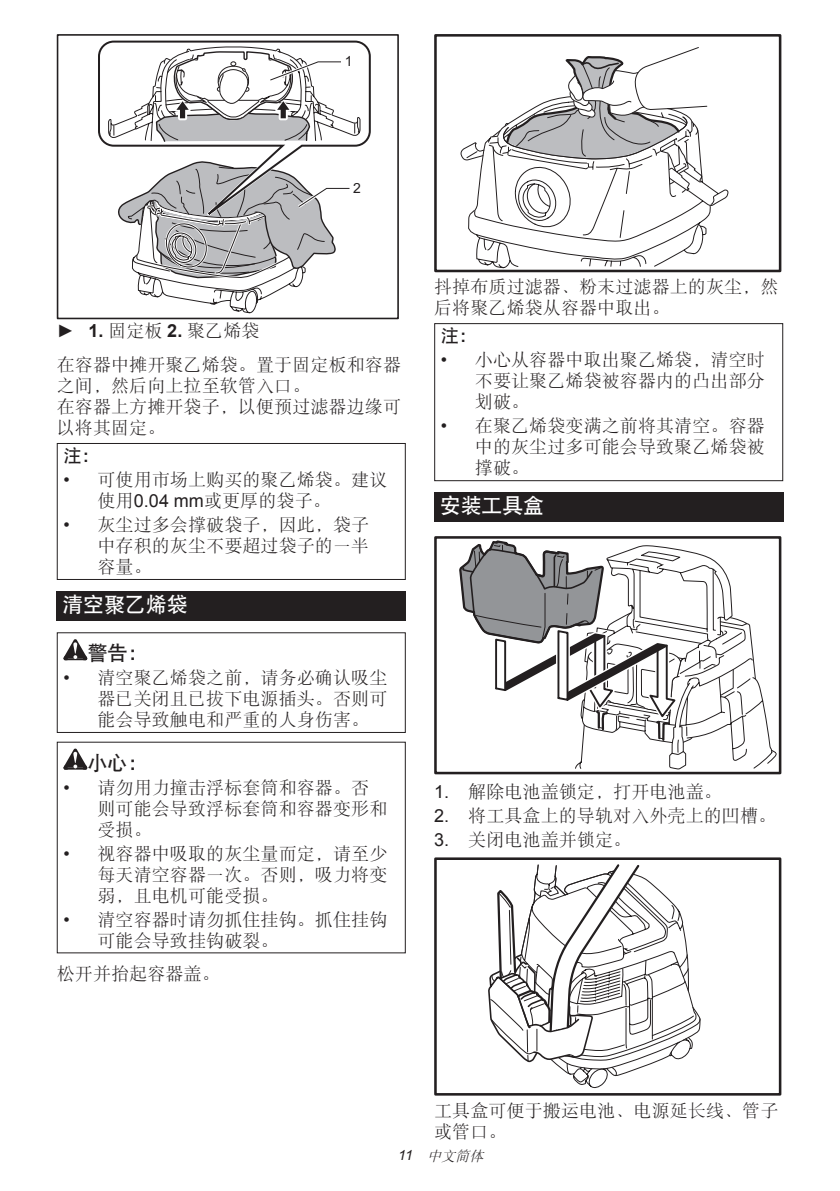
<style>
.page{position:relative;width:840px;height:1191px;background:#fff}
.page>*{position:absolute;margin:0;border:0;box-sizing:border-box;transform-origin:0 0}
.t1{font:21px "DFP Hei W7 GB EUC H";letter-spacing:-.01em;color:#fff}
.t2{font:20px "DFP Hei W7 GB EUC H";color:#231f20}
.t3{font:18px/21px "DFP Song W3 GB EUC H";letter-spacing:.005em;color:#231f20}
.t4{font:18px "DFP Hei W7 GB EUC H";color:#231f20}
.t5{font:italic 14px "DFP Song W3 GB EUC H";color:#231f20}
.t6{font:14px "Arial";color:#231f20}
.s1{font-family:"Arial"}
.s2{font-family:"Arial";font-weight:700}
</style>
<div class="page">
<svg style="left:98px;top:40px;width:273px;height:120px"></svg>
<div style="left:57px;top:34px;width:341px;height:285px;border:2px solid #231f20"></div>
<svg style="left:108px;top:46px;width:252px;height:97px"></svg>
<svg style="left:114px;top:160px;width:238px;height:159px"></svg>
<div style="left:57px;top:443px;width:348px;height:137px;border:1px solid #231f20"></div>
<div style="left:57px;top:591px;width:348px;height:29px;background:#231f20"></div>
<svg style="left:63px;top:639px;width:24px;height:21px"></svg>
<div style="left:57px;top:632px;width:348px;height:101px;border:1px solid #231f20"></div>
<svg style="left:63px;top:748px;width:24px;height:21px"></svg>
<svg style="left:460px;top:143px;width:207px;height:125px"></svg>
<svg style="left:473px;top:47px;width:255px;height:213px"></svg>
<div style="left:434px;top:34px;width:347px;height:238px;border:3px solid #231f20"></div>
<div style="left:434px;top:323px;width:348px;height:158px;border:1px solid #231f20"></div>
<div style="left:434px;top:492px;width:348px;height:30px;background:#231f20"></div>
<svg style="left:756px;top:679px;width:20px;height:89px"></svg>
<svg style="left:459px;top:540px;width:297px;height:230px"></svg>
<div style="left:434px;top:536px;width:347px;height:238px;border:3px solid #231f20"></div>
<svg style="left:488px;top:864px;width:212px;height:225px"></svg>
<div style="left:434px;top:857px;width:347px;height:238px;border:3px solid #231f20"></div>
<p class="t6" style="left:344px;top:52px;width:9px">1</p>
<p class="t6" style="left:353px;top:178px;width:9px">2</p>
<p class="t3" style="left:57px;top:314px;width:345px;line-height:33.6px"><span class="s1">►</span> <span class="s2">1.</span> 固定板 <span class="s2">2.</span> 聚乙烯袋<br>在容器中摊开聚乙烯袋。置于固定板和容器</p>
<p class="t3" style="left:57px;top:375px;width:345px">之间，然后向上拉至软管入口。<br>在容器上方摊开袋子，以便预过滤器边缘可以将其固定。</p>
<p class="t4" style="left:63px;top:447px;width:38px">注：</p>
<p class="t3" style="left:97px;top:469px;width:291px;text-indent:-34px"><span class="s1">•</span> 可使用市场上购买的聚乙烯袋。建议使用<span class="s1">0.04 mm</span>或更厚的袋子。</p>
<p class="t3" style="left:97px;top:514px;width:273px;text-align:justify;text-indent:-34px"><span class="s1">•</span> 灰尘过多会撑破袋子，因此，袋子中存积的灰尘不要超过袋子的一半容量。</p>
<p class="t1" style="left:62px;top:594px;width:127px">清空聚乙烯袋</p>
<p class="t2" style="left:87px;top:643px;width:62px">警告：</p>
<p class="t3" style="left:97px;top:667px;width:291px;text-align:justify;text-indent:-34px"><span class="s1">•</span> 清空聚乙烯袋之前，请务必确认吸尘器已关闭且已拔下电源插头。否则可能会导致触电和严重的人身伤害。</p>
<p class="t2" style="left:87px;top:752px;width:62px">小心：</p>
<p class="t3" style="left:97px;top:776px;width:291px;text-indent:-34px"><span class="s1">•</span> 请勿用力撞击浮标套筒和容器。否则可能会导致浮标套筒和容器变形和受损。</p>
<p class="t3" style="left:97px;top:842px;width:291px;text-align:justify;text-indent:-34px"><span class="s1">•</span> 视容器中吸取的灰尘量而定，请至少每天清空容器一次。否则，吸力将变弱，且电机可能受损。</p>
<p class="t3" style="left:97px;top:908px;width:291px;text-indent:-34px"><span class="s1">•</span> 清空容器时请勿抓住挂钩。抓住挂钩可能会导致挂钩破裂。</p>
<p class="t3" style="left:57px;top:963px;width:164px">松开并抬起容器盖。</p>
<p class="t3" style="left:434px;top:276px;width:345px">抖掉布质过滤器、粉末过滤器上的灰尘，然后将聚乙烯袋从容器中取出。</p>
<p class="t4" style="left:440px;top:327px;width:38px">注：</p>
<p class="t3" style="left:474px;top:349px;width:291px;text-align:justify;text-indent:-34px"><span class="s1">•</span> 小心从容器中取出聚乙烯袋，清空时不要让聚乙烯袋被容器内的凸出部分划破。</p>
<p class="t3" style="left:474px;top:415px;width:291px;text-align:justify;text-indent:-34px"><span class="s1">•</span> 在聚乙烯袋变满之前将其清空。容器中的灰尘过多可能会导致聚乙烯袋被撑破。</p>
<p class="t1" style="left:439px;top:495px;width:106px">安装工具盒</p>
<p class="t3" style="left:434px;top:781px;width:289px"><span class="s1">1.</span> 解除电池盖锁定，打开电池盖。</p>
<p class="t3" style="left:434px;top:805px;width:343px"><span class="s1">2.</span> 将工具盒上的导轨对入外壳上的凹槽。</p>
<p class="t3" style="left:434px;top:829px;width:198px"><span class="s1">3.</span> 关闭电池盖并锁定。</p>
<p class="t3" style="left:434px;top:1099px;width:345px">工具盒可便于搬运电池、电源延长线、管子或管口。</p>
<p class="t5" style="left:398px;top:1148px;width:90px"><span class="s1">1 1</span> 中文简体</p>
</div>
